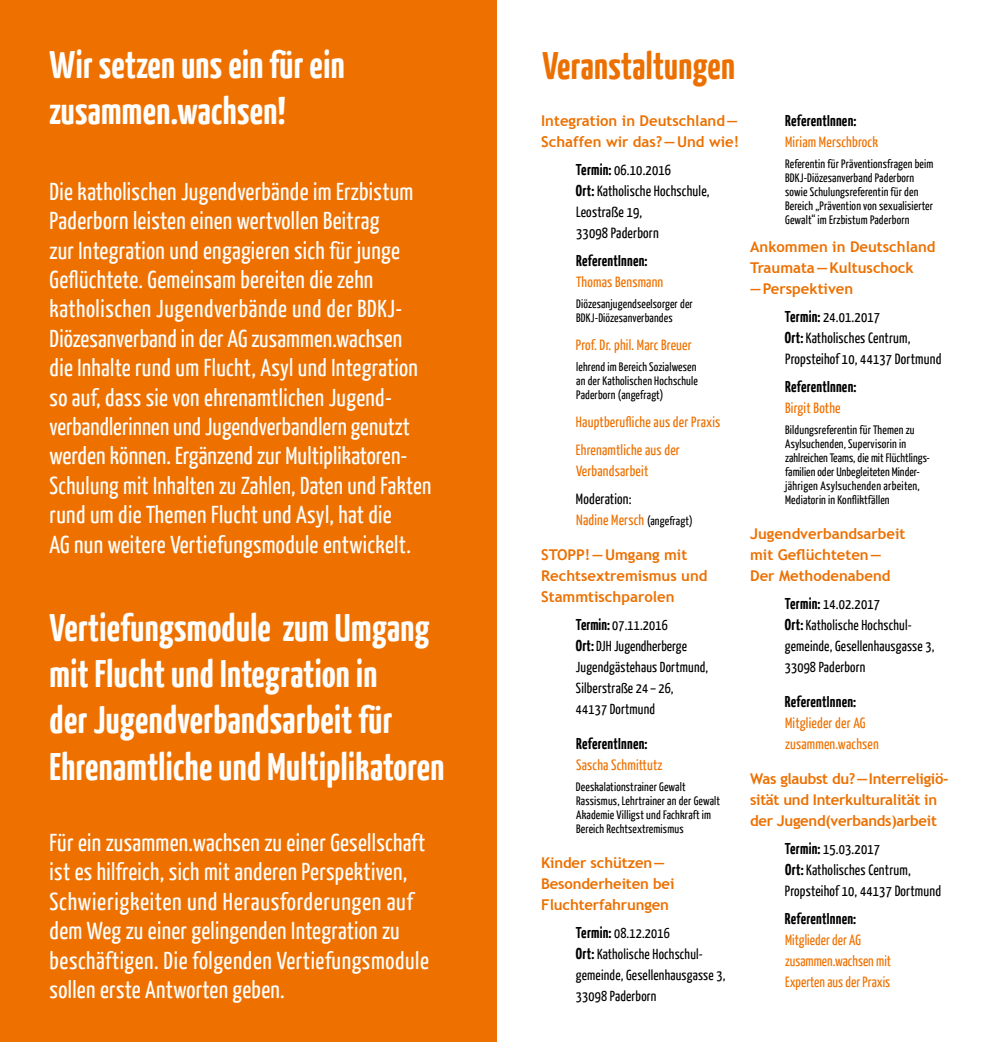
<style>
.page{position:relative;width:993px;height:1042px;background:#fff}
.page>*{position:absolute;margin:0;border:0;box-sizing:border-box;transform-origin:0 0}
.t1{font:700 38.5px/46.2px "BDKJ";color:#fff}
.t2{font:700 38.5px "BDKJ";color:#ec7000}
.t3{font:24.5px/29.4px "BDKJ";color:#fff}
.t4{font:700 15.75px "BDKJ";letter-spacing:.005em;color:#000}
.t5{font:700 14.88px/21px "Trebuchet MS";color:#ec7000}
.t6{font:14.88px/21px "BDKJ";color:#000}
.t7{font:14.88px/21px "BDKJ";color:#ee7100}
.t8{font:14.88px/28px "BDKJ";color:#ec7000}
.t9{font:700 14.88px/21px "Trebuchet MS";letter-spacing:-.02em;color:#ec7000}
.t10{font:14.53px/21px "BDKJ";color:#000}
.t11{font:12.25px/14px "BDKJ";color:#000}
.s1{font-weight:700;font-size:15.75px}
.s2{color:#000}
.s3{font-size:12.25px;color:#000}
</style>
<div class="page">
<div style="left:0;top:0;width:496px;height:1042px;background:#ee7100"></div>
<h1 class="t1" style="left:50px;top:40px;width:297px">Wir setzen uns ein für ein zusammen.wachsen!</h1>
<p class="t3" style="left:50px;top:176px;width:383px">Die katholischen Jugendverbände im Erzbistum Paderborn leisten einen wertvollen Beitrag<br>zur Integration und engagieren sich für junge Geflüchtete. Gemeinsam bereiten die zehn katholischen Jugendverbände und der BDKJ-Diözesanverband in der AG zusammen.wachsen die Inhalte rund um Flucht, Asyl und Integration so auf, dass sie von ehrenamtlichen Jugend&shy;verbandlerinnen und Jugendverbandlern genutzt werden können. Ergänzend zur Multiplikatoren-Schulung mit Inhalten zu Zahlen, Daten und Fakten rund um die Themen Flucht und Asyl, hat die<br>AG nun weitere Vertiefungsmodule entwickelt.</p>
<h1 class="t1" style="left:50px;top:603px;width:396px">Vertiefungsmodule zum Umgang mit Flucht und Integration in<br>der Jugendverbandsarbeit für<br>Ehrenamtliche und Multiplikatoren</h1>
<p class="t3" style="left:50px;top:827px;width:381px">Für ein zusammen.wachsen zu einer Gesellschaft ist es hilfreich, sich mit anderen Perspektiven, Schwierigkeiten und Herausforderungen auf dem Weg zu einer gelingenden Integration zu beschäftigen. Die folgenden Vertiefungsmodule sollen erste Antworten geben.</p>
<h1 class="t2" style="left:542px;top:40px;width:194px">Veranstaltungen</h1>
<p class="t5" style="left:541px;top:110px;width:199px">Integration in Deutschland—<br>Schaffen wir das?—Und wie!</p>
<p class="t6" style="left:575px;top:159px;width:135px"><span class="s1">Termin:</span> 06.10.2016<br><span class="s1">Ort:</span> Katholische Hochschule,<br>Leostraße 19,<br>33098 Paderborn</p>
<p class="t4" style="left:576px;top:250px;width:73px">ReferentInnen:</p>
<p class="t7" style="left:576px;top:271px;width:89px">Thomas Bensmann</p>
<p class="t11" style="left:576px;top:296px;width:118px">Diözesanjugendseelsorger der<br>BDKJ-Diözesanverbandes</p>
<p class="t7" style="left:575px;top:334px;width:117px">Prof. Dr. phil. Marc Breuer</p>
<p class="t11" style="left:576px;top:359px;width:123px;text-align:justify">lehrend im Bereich Sozialwesen an der Katholischen Hochschule Paderborn (angefragt)</p>
<p class="t8" style="left:575px;top:407px;width:146px">Hauptberufliche aus der Praxis<br>Ehrenamtliche aus der</p>
<p class="t8" style="left:576px;top:456px;width:74px">Verbandsarbeit</p>
<p class="t8" style="left:575px;top:488px;width:118px;line-height:21px"><span class="s2">Moderation:<br></span>Nadine Mersch <span class="s3">(angefragt)</span></p>
<p class="t5" style="left:541px;top:544px;width:168px">STOPP!—Umgang mit<br>Rechtsextremismus und<br>Stammtischparolen</p>
<p class="t10" style="left:575px;top:614px;width:134px"><span class="s1">Termin:</span> 07.11.2016<br><span class="s1">Ort:</span> DJH Jugendherberge<br>Jugendgästehaus Dortmund,<br>Silberstraße 24 – 26,<br>44137 Dortmund</p>
<p class="t4" style="left:576px;top:733px;width:73px">ReferentInnen:</p>
<p class="t7" style="left:576px;top:754px;width:88px">Sascha Schmittutz</p>
<p class="t11" style="left:575px;top:779px;width:146px">Deeskalationstrainer Gewalt Rassismus, Lehrtrainer an der Gewalt Akademie Villigst und Fachkraft im Bereich Rechtsextremismus</p>
<p class="t5" style="left:541px;top:852px;width:135px">Kinder schützen—<br>Besonderheiten bei<br>Fluchterfahrungen</p>
<p class="t10" style="left:575px;top:922px;width:151px"><span class="s1">Termin:</span> 08.12.2016<br><span class="s1">Ort:</span> Katholische Hochschul&shy;gemeinde, Gesellenhausgasse 3,<br>33098 Paderborn</p>
<p class="t4" style="left:784px;top:110px;width:73px">ReferentInnen:</p>
<p class="t7" style="left:784px;top:131px;width:95px">Miriam Merschbrock</p>
<p class="t11" style="left:784px;top:156px;width:150px">Referentin für Präventionsfragen beim BDKJ-Diözesanverband Paderborn sowie Schulungsreferentin für den Bereich „Prävention von sexualisierter Gewalt“ im Erzbistum Paderborn</p>
<p class="t5" style="left:749px;top:236px;width:187px">Ankommen in Deutschland<br>Traumata—Kultuschock —Perspektiven</p>
<p class="t6" style="left:784px;top:306px;width:158px"><span class="s1">Termin:</span> 24.01.2017<br><span class="s1">Ort:</span> Katholisches Centrum,<br>Propsteihof 10, 44137 Dortmund</p>
<p class="t4" style="left:784px;top:376px;width:73px">ReferentInnen:</p>
<p class="t7" style="left:784px;top:397px;width:57px">Birgit Bothe</p>
<p class="t11" style="left:784px;top:422px;width:146px">Bildungsreferentin für Themen zu Asylsuchenden, Supervisorin in zahlreichen Teams, die mit Flüchtlings&shy;familien oder Unbegleiteten Minder&shy;jährigen Asylsuchenden arbeiten, Mediatorin in Konfliktfällen</p>
<p class="t5" style="left:749px;top:523px;width:157px">Jugendverbandsarbeit mit Geflüchteten—<br>Der Methodenabend</p>
<p class="t6" style="left:784px;top:593px;width:97px"><span class="s1">Termin:</span> 14.02.2017</p>
<p class="t10" style="left:784px;top:614px;width:151px"><span class="s1">Ort:</span> Katholische Hochschul&shy;gemeinde, Gesellenhausgasse 3,<br>33098 Paderborn</p>
<p class="t4" style="left:784px;top:691px;width:73px">ReferentInnen:</p>
<p class="t7" style="left:784px;top:712px;width:95px">Mitglieder der AG zusammen.wachsen</p>
<p class="t9" style="left:749px;top:768px;width:200px">Was glaubst du?—Interreligiö&shy;sität und Interkulturalität in der Jugend(verbands)arbeit</p>
<p class="t6" style="left:784px;top:838px;width:158px"><span class="s1">Termin:</span> 15.03.2017<br><span class="s1">Ort:</span> Katholisches Centrum,<br>Propsteihof 10, 44137 Dortmund</p>
<p class="t4" style="left:784px;top:908px;width:73px">ReferentInnen:</p>
<p class="t7" style="left:784px;top:929px;width:108px">Mitglieder der AG zusammen.wachsen mit<br>Experten aus der Praxis</p>
</div>
